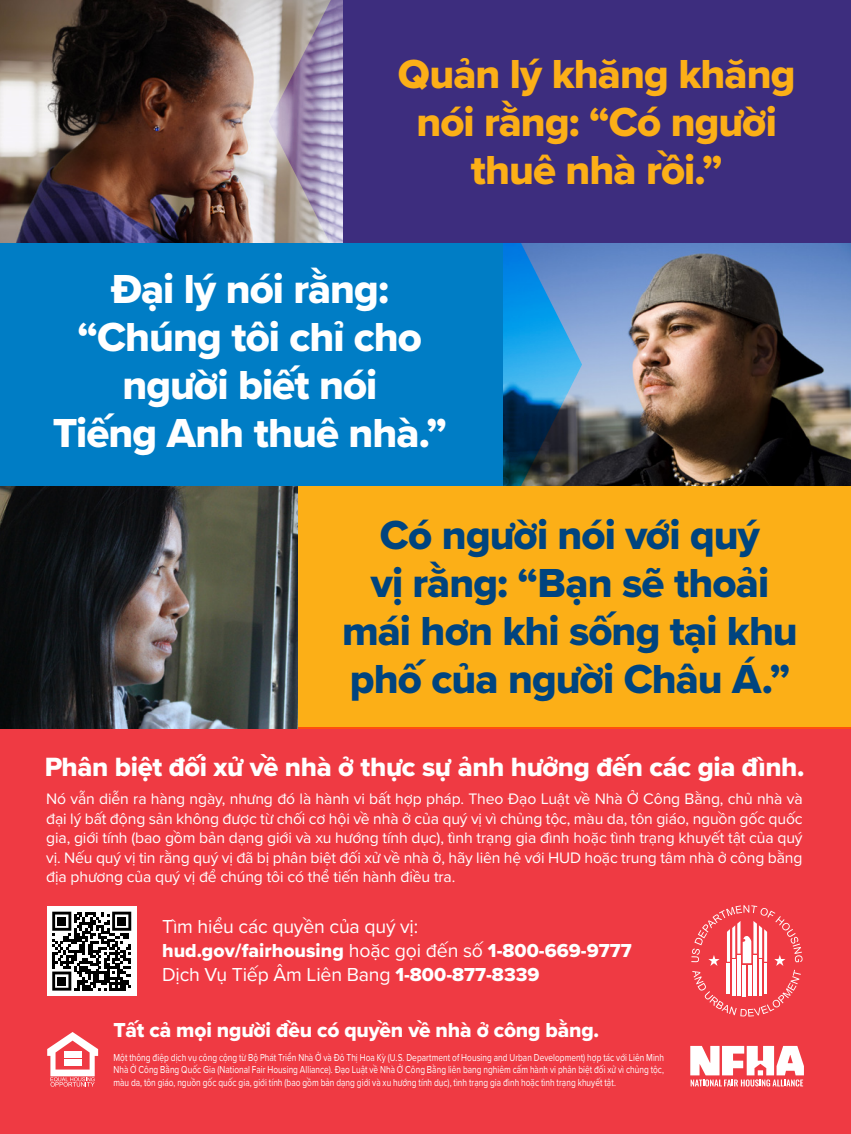
<style>
.page{position:relative;width:851px;height:1134px;background:#fff}
.page>*{position:absolute;margin:0;border:0;box-sizing:border-box;transform-origin:0 0}
.t1{font:42px/48px "Proxima Nova Extrabld";letter-spacing:-.02em;color:#00447f;text-align:center}
.t2{font:42px/48px "Proxima Nova Extrabld";letter-spacing:-.025em;color:#fff;text-align:center}
.t3{font:42px/48px "Proxima Nova Extrabld";letter-spacing:-.02em;color:#fcaf17;text-align:center}
.t4{font:27.45px "Proxima Nova Extrabld";letter-spacing:-.015em;color:#fff}
.t5{font:21px "Proxima Nova Extrabld";letter-spacing:-.01em;color:#fff}
.t6{font:19.5px/24px "Proxima Nova";letter-spacing:-.01em;color:#fff}
.t7{font:15.75px/19.5px "Proxima Nova";letter-spacing:-.01em;color:#fff;text-align:justify}
.t8{font:10.5px/12.8px "Proxima Nova";letter-spacing:.005em;color:#fff;text-align:justify;scale:.79 1}
.s1{font-family:"Proxima Nova Extrabld"}
</style>
<div class="page">
<div style="left:0;top:728px;width:850px;height:406px;background:#ef3a43"></div>
<img style="left:0;top:0;width:269px;height:243px">
<svg style="left:269px;top:0;width:581px;height:243px;background:#4c3c85"></svg>
<div style="left:298px;top:486px;width:552px;height:243px;background:#fcaf17"></div>
<img style="left:582px;top:243px;width:268px;height:243px">
<img style="left:0;top:486px;width:298px;height:243px">
<svg style="left:0;top:243px;width:582px;height:243px;background:#067cc1"></svg>
<svg style="left:691px;top:905px;width:111px;height:112px"></svg>
<hr style="left:726px;top:963px;width:4px;height:31px;background:#fff">
<hr style="left:732px;top:960px;width:3px;height:36px;background:#fff">
<hr style="left:737px;top:955px;width:3px;height:41px;background:#fff">
<hr style="left:759px;top:960px;width:3px;height:36px;background:#fff">
<hr style="left:764px;top:963px;width:3px;height:31px;background:#fff">
<hr style="left:753px;top:955px;width:3px;height:41px;background:#fff">
<hr style="left:742px;top:965px;width:4px;height:31px;background:#fff">
<hr style="left:748px;top:965px;width:3px;height:31px;background:#fff">
<svg style="left:690px;top:1046px;width:113px;height:40px"></svg>
<svg style="left:47px;top:1032px;width:51px;height:55px"></svg>
<div style="left:47px;top:906px;width:90px;height:90px;background:#fff"></div>
<svg style="left:52px;top:912px;width:79px;height:79px"></svg>
<div style="left:58px;top:917px;width:8px;height:8px;background:#000"></div>
<div style="left:118px;top:917px;width:8px;height:8px;background:#000"></div>
<div style="left:58px;top:977px;width:8px;height:8px;background:#000"></div>
<h1 class="t3" style="left:398px;top:49px;width:399px">Quản lý khăng khăng nói rằng “: Có người thuê nhà rồi “.</h1>
<h2 class="t2" style="left:53px;top:264px;width:396px">Đại lý nói rằng: “Chúng tôi chỉ cho người biết nói<br>Tiếng Anh thuê nhà “.</h2>
<h3 class="t1" style="left:342px;top:510px;width:457px">Có người nói với quý<br>vị rằng “: Bạn sẽ thoải mái hơn khi sống tại khu phố của người Châu Á “.</h3>
<h4 class="t4" style="left:45px;top:746px;width:761px">Phân biệt đối xử về nhà ở thực sự ảnh hưởng đến các gia đình.</h4>
<p class="t7" style="left:46px;top:789px;width:758px">Nó vẫn diễn ra hàng ngày, nhưng đó là hành vi bất hợp pháp. Theo Đạo Luật về Nhà Ở Công Bằng, chủ nhà và đại lý bất động sản không được từ chối cơ hội về nhà ở của quý vị vì chủng tộc, màu da, tôn giáo, nguồn gốc quốc gia, giới tính (bao gồm bản dạng giới và xu hướng tính dục ,) tình trạng gia đình hoặc tình trạng khuyết tật của quý vị. Nếu quý vị tin rằng quý vị đã bị phân biệt đối xử về nhà ,ở hãy liên hệ với HUD hoặc trung tâm nhà ở công bằng địa phương của quý vị để chúng tôi có thể tiến hành điều tra.</p>
<h5 class="t6" style="left:162px;top:914px;width:471px">Tìm hiểu các quyền của quý vị:<br><span class="s1">hud.gov/fairhousing</span> hoặc gọi đến số <span class="s1">1-800-669-9777<br></span>Dịch Vụ Tiếp Âm Liên Bang <span class="s1">1-800-877-8339</span></h5>
<h6 class="t5" style="left:113px;top:1014px;width:487px">Tất cả mọi người đều có quyền về nhà ở công bằng.</h6>
<p class="t8" style="left:113px;top:1050px;width:698px">Một thông điệp dịch vụ công cộng từ Bộ Phát Triển Nhà vàỞ Đô Thị Hoa Kỳ .S.U( Department of Housing and Urban Development) hợp tác với Liên Minh Nhà Ở Công Bằng Quốc Gia (National Fair Housing Alliance .) Đạo Luật về Nhà Ở Công Bằng liên bang nghiêm cấm hành vi phân biệt đối xử vì chủng tộc, màu da, tôn giáo, nguồn gốc quốc gia, giới tính (bao gồm bản dạng giới và xu hướng tính dục ,) tình trạng gia đình hoặc tình trạng khuyết tật.</p>
</div>
